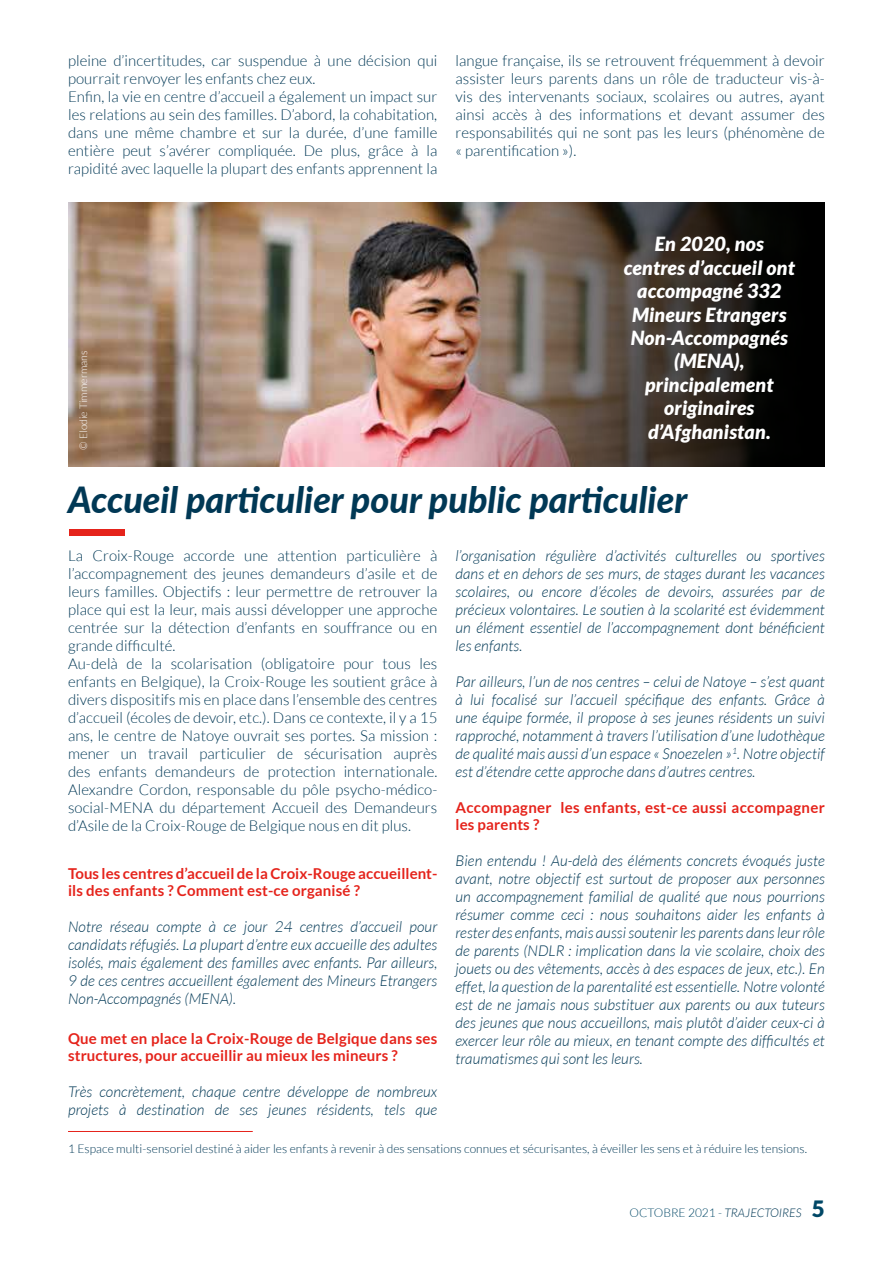
<style>
.page{position:relative;width:893px;height:1263px;background:#fff}
.page>*{position:absolute;margin:0;border:0;box-sizing:border-box;transform-origin:0 0}
.t1{font:italic 800 36px "Lato";color:#003855}
.t2{font:italic 900 19.5px/23.4px "Lato";letter-spacing:.01em;color:#fff;text-align:center}
.t3{font:italic 300 15px/18px "Lato";letter-spacing:.005em;color:#003855;text-align:justify}
.t4{font:300 15px/18px "Lato";letter-spacing:.005em;color:#003855}
.t5{font:700 15px/16.5px "Lato";letter-spacing:.01em;color:#e5231b}
.t6{font:300 12px "Lato";letter-spacing:.005em;color:#003855}
.t7{font:300 12px "Lato";color:#004766}
.t8{font:300 10.5px "Lato";color:#fff}
.s1{font-style:italic;color:#003855}
.s2{font-weight:900;font-size:22.5px}
</style>
<div class="page">
<div style="left:69px;top:530px;width:56px;height:6px;background:#e5231b"></div>
<img style="left:68px;top:203px;width:234px;height:264px">
<img style="left:302px;top:203px;width:523px;height:264px">
<hr style="left:68px;top:1131px;width:185px;height:1px;background:#e5231b">
<p class="t4" style="left:68px;top:52px;width:371px">pleine d’incertitudes, car suspendue à une décision qui pourrait renvoyer les enfants chez eux.<br>Enfin, la vie en centre d’accueil a également un impact sur les relations au sein des familles. D’abord, la cohabitation, dans une même chambre et sur la durée, d’une famille entière peut s’avérer compliquée. De plus, grâce à la rapidité avec laquelle la plupart des enfants apprennent la</p>
<p class="t4" style="left:455px;top:52px;width:371px;text-align:justify">langue française, ils se retrouvent fréquemment à devoir assister leurs parents dans un rôle de traducteur vis-à&shy;vis des intervenants sociaux, scolaires ou autres, ayant ainsi accès à des informations et devant assumer des responsabilités qui ne sont pas les leurs (phénomène de « parentification »).</p>
<p class="t8" style="left:78px;top:450px;width:100px;rotate:-90deg">© Elodie Timmermans</p>
<h2 class="t2" style="left:624px;top:233px;width:173px">En 2020, nos centres d’accueil ont accompagné 332<br>Mineurs Etrangers<br>Non-Accompagnés (MENA), principalement originaires d’Afghanistan.</h2>
<h1 class="t1" style="left:68px;top:473px;width:621px">Accueil particulier pour public particulier</h1>
<p class="t4" style="left:68px;top:547px;width:371px">La Croix-Rouge accorde une attention particulière à l’accompagnement des jeunes demandeurs d’asile et de leurs familles. Objectifs : leur permettre de retrouver la place qui est la leur, mais aussi développer une approche centrée sur la détection d’enfants en souffrance ou en grande difficulté.<br>Au-delà de la scolarisation (obligatoire pour tous les enfants en Belgique), la Croix-Rouge les soutient grâce à divers dispositifs mis en place dans l’ensemble des centres d’accueil (écoles de devoir, etc.). Dans ce contexte, il y a 15 ans, le centre de Natoye ouvrait ses portes. Sa mission : mener un travail particulier de sécurisation auprès des enfants demandeurs de protection internationale.<br>Alexandre Cordon, responsable du pôle psycho-médico&shy;social-MENA du département Accueil des Demandeurs d’Asile de la Croix-Rouge de Belgique nous en dit plus.</p>
<p class="t5" style="left:68px;top:865px;width:371px">Tous les centres d’accueil de la Croix-Rouge accueillent&shy;ils des enfants ? Comment est-ce organisé ?</p>
<p class="t3" style="left:68px;top:918px;width:371px">Notre réseau compte à ce jour 24 centres d’accueil pour candidats réfugiés. La plupart d’entre eux accueille des adultes isolés, mais également des familles avec enfants. Par ailleurs, 9 de ces centres accueillent également des Mineurs Etrangers Non-Accompagnés (MENA).</p>
<p class="t5" style="left:68px;top:1030px;width:371px">Que met en place la Croix-Rouge de Belgique dans ses structures, pour accueillir au mieux les mineurs ?</p>
<p class="t3" style="left:68px;top:1083px;width:371px">Très concrètement, chaque centre développe de nombreux projets à destination de ses jeunes résidents, tels que</p>
<p class="t3" style="left:455px;top:547px;width:371px">l’organisation régulière d’activités culturelles ou sportives dans et en dehors de ses murs, de stages durant les vacances scolaires, ou encore d’écoles de devoirs, assurées par de précieux volontaires. Le soutien à la scolarité est évidemment un élément essentiel de l’accompagnement dont bénéficient les enfants.</p>
<p class="t3" style="left:455px;top:673px;width:371px">Par ailleurs, l’un de nos centres – celui de Natoye – s’est quant à lui focalisé sur l’accueil spécifique des enfants. Grâce à une équipe formée, il propose à ses jeunes résidents un suivi rapproché, notamment à travers l’utilisation d’une ludothèque de qualité mais aussi d’un espace « Snoezelen »<sup>1</sup>. Notre objectif est d’étendre cette approche dans d’autres centres.</p>
<p class="t5" style="left:455px;top:799px;width:371px">Accompagner les enfants, est-ce aussi accompagner les parents ?</p>
<p class="t3" style="left:455px;top:852px;width:371px">Bien entendu ! Au-delà des éléments concrets évoqués juste avant, notre objectif est surtout de proposer aux personnes un accompagnement familial de qualité que nous pourrions résumer comme ceci : nous souhaitons aider les enfants à rester des enfants, mais aussi soutenir les parents dans leur rôle de parents (NDLR : implication dans la vie scolaire, choix des jouets ou des vêtements, accès à des espaces de jeux, etc.). En effet, la question de la parentalité est essentielle. Notre volonté est de ne jamais nous substituer aux parents ou aux tuteurs des jeunes que nous accueillons, mais plutôt d’aider ceux-ci à exercer leur rôle au mieux, en tenant compte des difficultés et traumatismes qui sont les leurs.</p>
<p class="t6" style="left:68px;top:1142px;width:740px">1 Espace multi-sensoriel destiné à aider les enfants à revenir à des sensations connues et sécurisantes, à éveiller les sens et à réduire les tensions.</p>
<p class="t7" style="left:629px;top:1206px;width:197px">OCTOBRE 2021 - <span class="s1">TRAJECTOIRES</span> <span class="s2">5</span></p>
</div>
